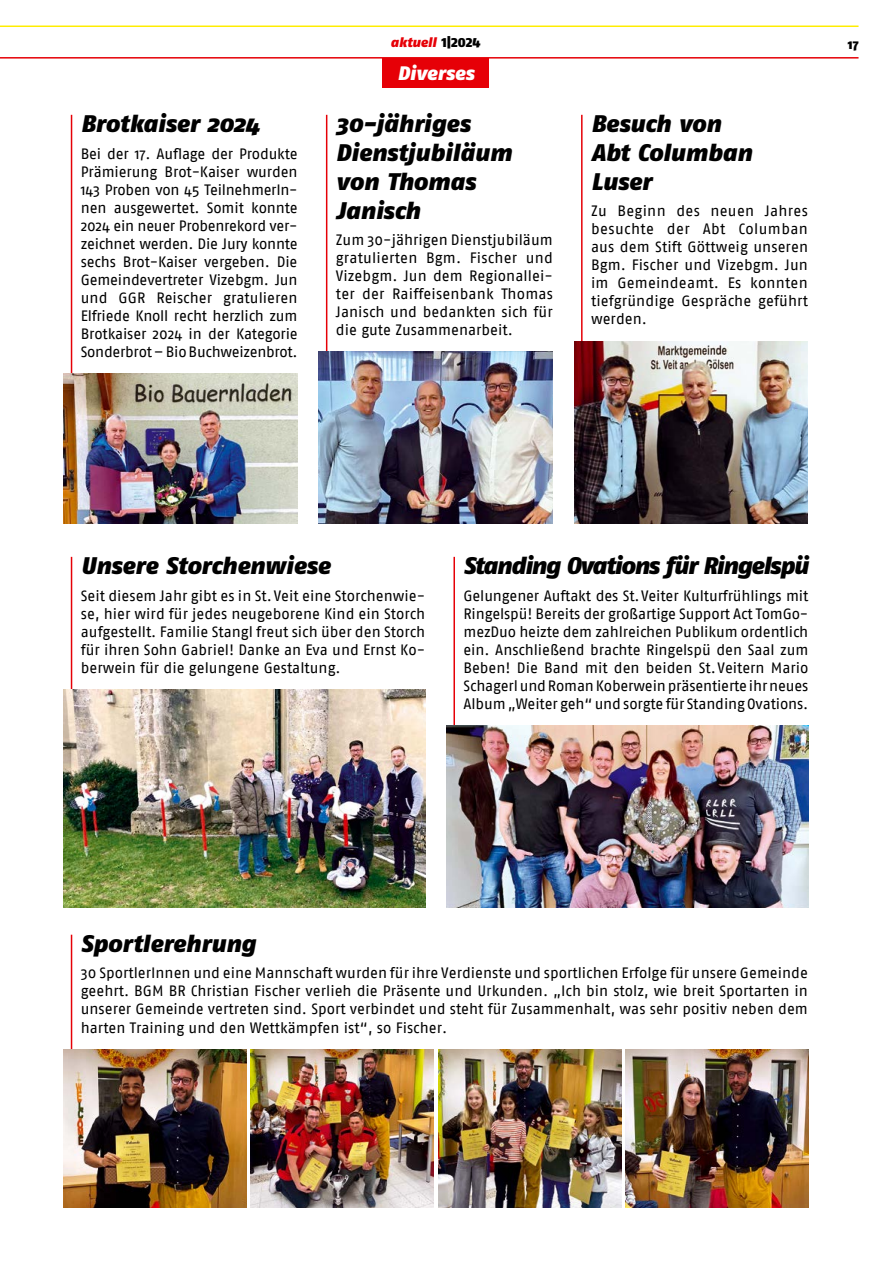
<style>
.page{position:relative;width:893px;height:1263px;background:#fff}
.page>*{position:absolute;margin:0;border:0;box-sizing:border-box;transform-origin:0 0}
.t1{font:italic 900 24px/28.8px "Fago No";letter-spacing:-.005em;color:#000}
.t2{font:italic 900 24px "Fago No";letter-spacing:-.04em;color:#000}
.t3{font:italic 900 19.5px "Fago No";color:#fff}
.t4{font:15px/18px "Fago No";color:#000;text-align:justify}
.t5{font:italic 900 13.5px "Fago No";color:#e60007}
.t6{font:900 13.5px "Fago Co";color:#000}
.s1{font-family:"Fago No Lf";font-style:normal;color:#000}
</style>
<div class="page">
<hr style="left:0;top:26px;width:858px;height:1px;background:#ffed00">
<hr style="left:0;top:57px;width:858px;height:2px;background:#e60007">
<div style="left:383px;top:58px;width:106px;height:30px;background:#e60007"></div>
<hr style="left:71px;top:935px;width:1px;height:254px;background:#e60007">
<img style="left:64px;top:1049px;width:183px;height:159px">
<img style="left:438px;top:1049px;width:183px;height:159px">
<img style="left:251px;top:1049px;width:183px;height:159px">
<img style="left:625px;top:1049px;width:183px;height:159px">
<hr style="left:326px;top:115px;width:1px;height:309px;background:#e60007">
<img style="left:319px;top:351px;width:234px;height:172px">
<hr style="left:71px;top:115px;width:1px;height:309px;background:#e60007">
<img style="left:64px;top:374px;width:234px;height:149px">
<hr style="left:581px;top:115px;width:2px;height:309px;background:#e60007">
<img style="left:574px;top:341px;width:234px;height:182px">
<hr style="left:453px;top:557px;width:2px;height:223px;background:#e60007">
<img style="left:446px;top:725px;width:362px;height:183px">
<hr style="left:71px;top:557px;width:1px;height:261px;background:#e60007">
<img style="left:64px;top:690px;width:361px;height:218px">
<h1 class="t1" style="left:81px;top:109px;width:180px">Brotkaiser 2024</h1>
<p class="t4" style="left:81px;top:144px;width:219px">Bei der 17. Auflage der Produkte Prämierung Brot-Kaiser wurden 143 Proben von 45 TeilnehmerIn&shy;nen ausgewertet. Somit konnte 2024 ein neuer Probenrekord ver&shy;zeichnet werden. Die Jury konnte sechs Brot-Kaiser vergeben. Die Gemeindevertreter Vizebgm. Jun und GGR Reischer gratulieren Elfriede Knoll recht herzlich zum Brotkaiser 2024 in der Kategorie Sonderbrot – Bio Buchweizenbrot.</p>
<p class="t5" style="left:390px;top:34px;width:91px">aktuell <span class="s1">1|2024</span></p>
<p class="t6" style="left:848px;top:36px;width:12px">17</p>
<h2 class="t3" style="left:397px;top:61px;width:78px">Diverses</h2>
<h1 class="t1" style="left:336px;top:109px;width:177px">30-jähriges<br>Dienstjubiläum von Thomas<br>Janisch</h1>
<p class="t4" style="left:336px;top:231px;width:218px">Zum 30-jährigen Dienstjubiläum gratulierten Bgm. Fischer und Vizebgm. Jun dem Regionallei&shy;ter der Raiffeisenbank Thomas Janisch und bedankten sich für die gute Zusammenarbeit.</p>
<h1 class="t1" style="left:591px;top:109px;width:162px">Besuch von<br>Abt Columban<br>Luser</h1>
<p class="t4" style="left:591px;top:202px;width:218px">Zu Beginn des neuen Jahres besuchte der Abt Columban aus dem Stift Göttweig unseren Bgm. Fischer und Vizebgm. Jun im Gemeindeamt. Es konnten tiefgründige Gespräche geführt werden.</p>
<h1 class="t1" style="left:81px;top:551px;width:251px">Unsere Storchenwiese</h1>
<p class="t4" style="left:81px;top:586px;width:346px">Seit diesem Jahr gibt es in St.Veit eine Storchenwie&shy;se, hier wird für jedes neugeborene Kind ein Storch aufgestellt. Familie Stangl freut sich über den Storch für ihren Sohn Gabriel! Danke an Eva und Ernst Ko&shy;berwein für die gelungene Gestaltung.</p>
<h1 class="t2" style="left:463px;top:551px;width:346px">Standing Ovations für Ringelspü</h1>
<p class="t4" style="left:463px;top:586px;width:346px">Gelungener Auftakt des St.Veiter Kulturfrühlings mit Ringelspü! Bereits der großartige Support Act TomGo&shy;mezDuo heizte dem zahlreichen Publikum ordentlich ein. Anschließend brachte Ringelspü den Saal zum Beben! Die Band mit den beiden St.Veitern Mario Schagerl und Roman Koberwein präsentierte ihr neues Album „Weiter geh“ und sorgte für Standing Ovations.</p>
<h1 class="t1" style="left:81px;top:929px;width:177px">Sportlerehrung</h1>
<p class="t4" style="left:81px;top:964px;width:729px">30 SportlerInnen und eine Mannschaft wurden für ihre Verdienste und sportlichen Erfolge für unsere Gemeinde geehrt. BGM BR Christian Fischer verlieh die Präsente und Urkunden. „Ich bin stolz, wie breit Sportarten in unserer Gemeinde vertreten sind. Sport verbindet und steht für Zusammenhalt, was sehr positiv neben dem harten Training und den Wettkämpfen ist“, so Fischer.</p>
</div>
